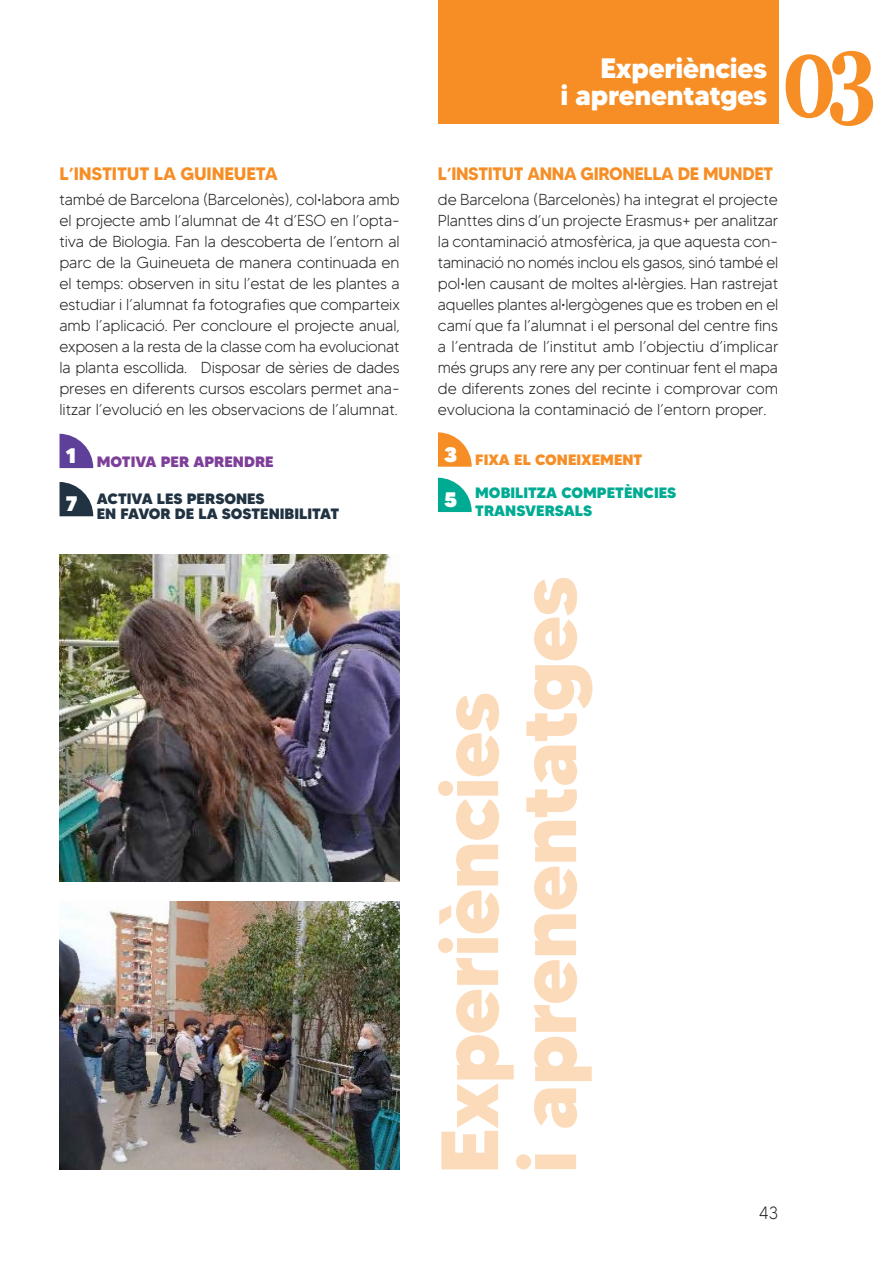
<style>
.page{position:relative;width:893px;height:1263px;background:#fff}
.page>*{position:absolute;margin:0;border:0;box-sizing:border-box;transform-origin:0 0}
.t1{font:700 114.3px "Georgia";color:#f68e25;scale:.69 1}
.t2{font:800 28.05px/27px "MADETOMMY";letter-spacing:-.01em;color:#fff;text-align:right}
.t3{font:900 21px "MADETOMMY";color:#fff}
.titulets_petits_de_d{font:700 18px "MADETOMMY";letter-spacing:-.02em;color:#f68e25}
.t4{font:300 17.7px "MADETOMMY";color:#231f20;scale:.94 1}
.text_natura_booo{font:300 15.9px/21px "MADETOMMY";letter-spacing:-.01em;color:#231f20;text-align:justify}
.t5{font:800 15px/15px "MADETOMMY";color:#213342}
.t6{font:800 15px/18px "MADETOMMY";color:#00ab93}
.t7{font:800 15px "MADETOMMY";color:#7e3f98}
.t8{font:800 15px "MADETOMMY";color:#f68e25}
.s1{font-size:104.1px}
</style>
<div class="page">
<div style="left:438px;top:0;width:340px;height:124px;background:#f68e25"></div>
<svg style="left:438px;top:578px;width:154px;height:591px"></svg>
<img style="left:60px;top:554px;width:340px;height:327px">
<img style="left:60px;top:902px;width:340px;height:267px">
<svg style="left:60px;top:482px;width:33px;height:34px"></svg>
<svg style="left:60px;top:434px;width:33px;height:34px"></svg>
<svg style="left:438px;top:432px;width:34px;height:35px"></svg>
<svg style="left:438px;top:478px;width:34px;height:34px"></svg>
<p class="titulets_petits_de_d" style="left:60px;top:162px;width:220px">L’INSTITUT LA GUINEUETA</p>
<p class="text_natura_booo" style="left:60px;top:189px;width:342px">també de Barcelona (Barcelonès), col·labora amb el projecte amb l’alumnat de 4t d’ESO en l’opta&shy;tiva de Biologia. Fan la descoberta de l’entorn al parc de la Guineueta de manera continuada en el temps: observen in situ l’estat de les plantes a estudiar i l’alumnat fa fotografies que comparteix amb l’aplicació. Per concloure el projecte anual, exposen a la resta de la classe com ha evolucionat la planta escollida. Disposar de sèries de dades preses en diferents cursos escolars permet ana&shy;litzar l’evolució en les observacions de l’alumnat.</p>
<h2 class="t2" style="left:560px;top:54px;width:208px">Experiències<br>i aprenentatges</h2>
<h1 class="t1" style="left:782px;top:-9px;width:140px">0<span class="s1">3</span></h1>
<p class="titulets_petits_de_d" style="left:438px;top:162px;width:337px">L’INSTITUT ANNA GIRONELLA DE MUNDET</p>
<p class="text_natura_booo" style="left:438px;top:189px;width:342px">de Barcelona (Barcelonès) ha integrat el projecte Planttes dins d’un projecte Erasmus+ per analitzar la contaminació atmosfèrica, ja que aquesta con&shy;taminació no només inclou els gasos, sinó també el pol·len causant de moltes al·lèrgies. Han rastrejat aquelles plantes al·lergògenes que es troben en el camí que fa l’alumnat i el personal del centre fins a l’entrada de l’institut amb l’objectiu d’implicar més grups any rere any per continuar fent el mapa de diferents zones del recinte i comprovar com evoluciona la contaminació de l’entorn proper.</p>
<p class="t3" style="left:66px;top:443px;width:12px">1</p>
<p class="t7" style="left:97px;top:452px;width:178px">MOTIVA PER APRENDRE</p>
<p class="t3" style="left:444px;top:441px;width:14px">3</p>
<p class="t8" style="left:475px;top:451px;width:169px">FIXA EL CONEIXEMENT</p>
<p class="t3" style="left:444px;top:486px;width:15px">5</p>
<p class="t6" style="left:475px;top:483px;width:203px">MOBILITZA COMPETÈNCIES<br>TRANSVERSALS</p>
<p class="t3" style="left:66px;top:491px;width:13px">7</p>
<p class="t5" style="left:97px;top:491px;width:244px">ACTIVA LES PERSONES<br>EN FAVOR DE LA SOSTENIBILITAT</p>
<p class="t4" style="left:759px;top:1202px;width:22px">43</p>
</div>
